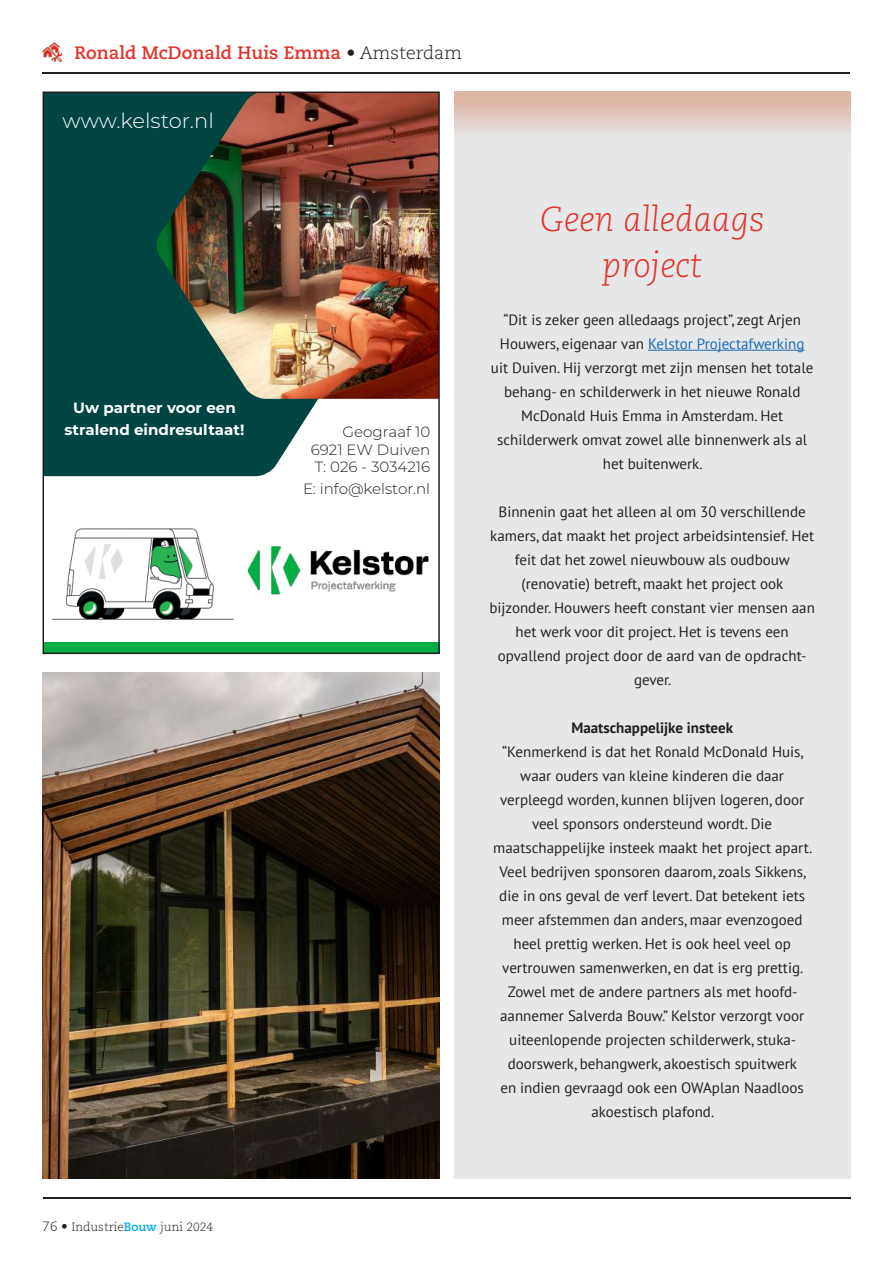
<style>
.page{position:relative;width:893px;height:1263px;background:#fff}
.page>*{position:absolute;margin:0;border:0;box-sizing:border-box;transform-origin:0 0}
.t1{font:italic 300 34.5px/46.5px "Caecilia LT Pro 46";color:#e13229;text-align:center}
.t2{font:300 20.85px "Montserrat";color:#fff}
.t3{font:700 18px "Caecilia LT Pro 75";color:#e13229}
.t4{font:15px/24px "PT Sans";color:#231f20;text-align:center}
.t5{font:700 15px "PT Sans";color:#231f20}
.t6{font:300 14.85px/17.9px "Montserrat";color:#231f20;text-align:justify}
.t7{font:700 14.85px/21.5px "Montserrat";color:#fff;text-align:center}
.t8{font:300 12px "Caecilia LT Pro 45";color:#231f20}
.s1{font-family:"Caecilia LT Pro 45";font-weight:300;color:#231f20}
.s2{color:#1b6ab5}
.s3{font-size:13.5px}
.s4{font-family:"Caecilia LT Pro 75";font-weight:700;color:#00aeef}
</style>
<div class="page">
<hr style="left:43px;top:73px;width:807px;height:1px;background:#231f20">
<hr style="left:43px;top:1198px;width:808px;height:1px;background:#231f20">
<img style="left:43px;top:43px;width:19px;height:19px">
<div style="left:454px;top:92px;width:396px;height:1087px;background:#e6e7e9"></div>
<hr style="left:648px;top:350px;width:156px;height:1px;background:#1b6ab5">
<div style="left:454px;top:92px;width:396px;height:60px;background:linear-gradient(to bottom,#ddb09e,#e6eef3)"></div>
<img style="left:52px;top:528px;width:182px;height:92px">
<div style="left:46px;top:95px;width:272px;height:381px;background:#014543"></div>
<img style="left:156px;top:95px;width:281px;height:304px">
<img style="left:248px;top:546px;width:180px;height:49px">
<div style="left:46px;top:643px;width:391px;height:8px;background:#02ad44"></div>
<div style="left:43px;top:92px;width:397px;height:562px;border:2px solid #231f20"></div>
<img style="left:43px;top:673px;width:397px;height:505px">
<p class="t3" style="left:75px;top:40px;width:389px">Ronald McDonald Huis Emma <span class="s1">• Amsterdam</span></p>
<h2 class="t2" style="left:63px;top:106px;width:153px">www.kelstor.nl</h2>
<p class="t7" style="left:65px;top:396px;width:181px">Uw partner voor een stralend eindresultaat!</p>
<p class="t6" style="left:311px;top:422px;width:121px;text-indent:32px">Geograaf 10<br>6921 EW Duiven T: 026 - 3034216</p>
<p class="t6" style="left:303px;top:479px;width:129px">E: info@kelstor.nl</p>
<h1 class="t1" style="left:540px;top:195px;width:226px">Geen alledaags project</h1>
<p class="t4" style="left:491px;top:307px;width:324px">“Dit is zeker geen alledaags project”, zegt Arjen Houwers, eigenaar van <span class="s2">Kelstor Projectafwerking </span>uit Duiven. Hij verzorgt met zijn mensen het totale behang- en schilderwerk in het nieuwe Ronald McDonald Huis Emma in Amsterdam. Het schilderwerk omvat zowel alle binnenwerk als al het buitenwerk.</p>
<p class="t4" style="left:489px;top:499px;width:327px">Binnenin gaat het alleen al om 30 verschillende kamers, dat maakt het project arbeidsintensief. Het feit dat het zowel nieuwbouw als oudbouw (renovatie) betreft, maakt het project ook bijzonder. Houwers heeft constant vier mensen aan het werk voor dit project. Het is tevens een opvallend project door de aard van de opdracht&shy;gever.</p>
<p class="t5" style="left:571px;top:718px;width:163px">Maatschappelijke insteek</p>
<p class="t4" style="left:493px;top:739px;width:320px">“Kenmerkend is dat het Ronald McDonald Huis, waar ouders van kleine kinderen die daar verpleegd worden, kunnen blijven logeren, door veel sponsors ondersteund wordt. Die maatschappelijke insteek maakt het project apart.<br>Veel bedrijven sponsoren daarom, zoals Sikkens, die in ons geval de verf levert. Dat betekent iets meer afstemmen dan anders, maar evenzogoed heel prettig werken. Het is ook heel veel op vertrouwen samenwerken, en dat is erg prettig.<br>Zowel met de andere partners als met hoofd&shy;aannemer Salverda Bouw.” Kelstor verzorgt voor uiteenlopende projecten schilderwerk, stuka&shy;doorswerk, behangwerk, akoestisch spuitwerk<br>en indien gevraagd ook een OWAplan Naadloos akoestisch plafond.</p>
<p class="t8" style="left:43px;top:1219px;width:172px"><span class="s3">76 •</span> Industrie<span class="s4">Bouw</span> juni 2024</p>
</div>
